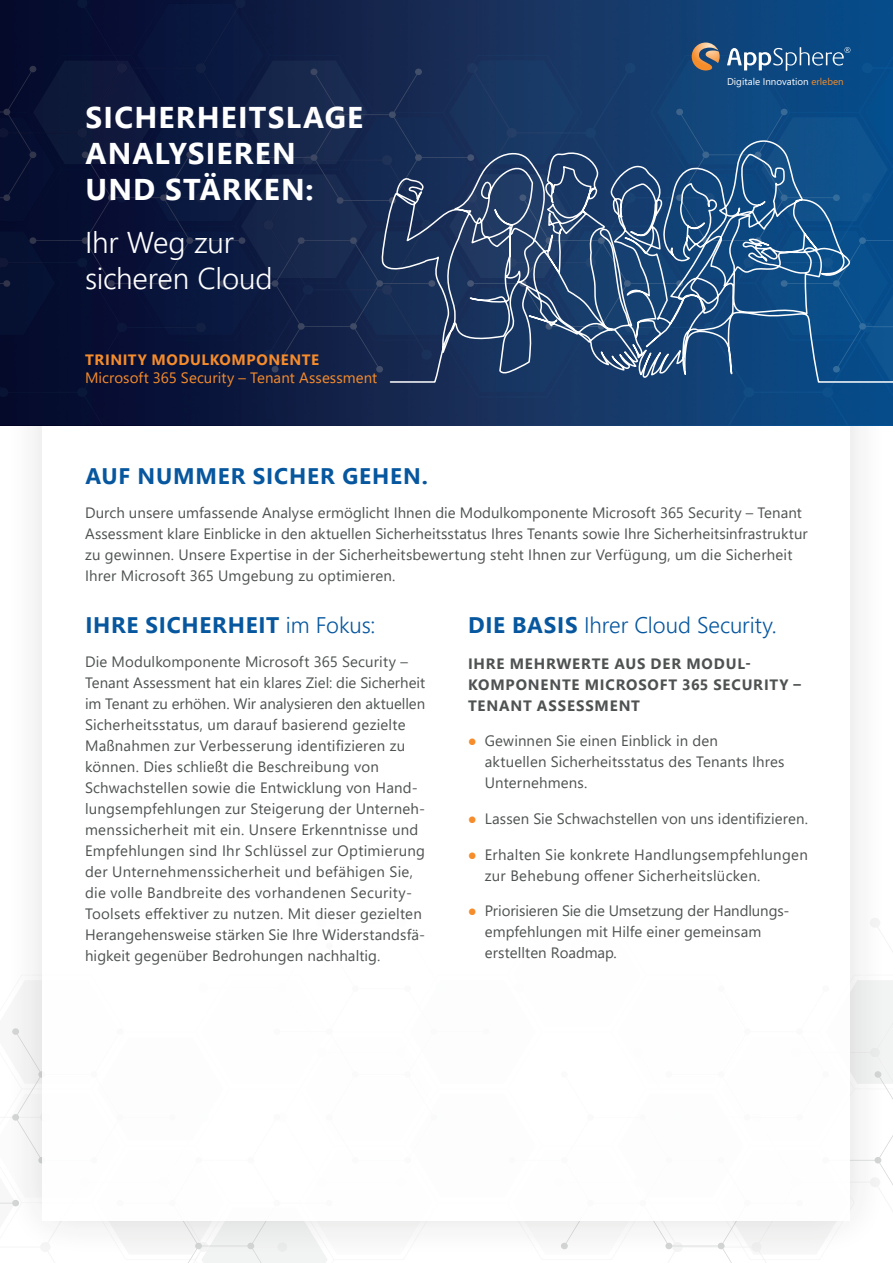
<style>
.page{position:relative;width:893px;height:1263px;background:#fff}
.page>*{position:absolute;margin:0;border:0;box-sizing:border-box;transform-origin:0 0}
.HEADER_Headline{font:700 30px/36px "Segoe UI";letter-spacing:.04em;color:#fff}
.HEADER_Subline{font:300 30px/36px "Segoe UI";letter-spacing:-.01em;color:#fff}
.Header_Blau{font:700 22.5px "Segoe UI";letter-spacing:.035em;color:#07579f}
.Header_Blau-2{font:300 22.5px "Segoe UI";letter-spacing:-.005em;color:#07579f}
.Content_Grau_Light{font:15px/21px "Segoe UI";letter-spacing:.01em;color:#4f5252}
.Content_Grau_Light-2{font:700 15px/21px "Segoe UI";letter-spacing:.055em;color:#4f5252}
.TRINITY_MODUL_WS_Orange_Light{font:15px "Segoe UI";letter-spacing:.005em;color:#f68c2b}
.TRINITY_MODUL_WS_Orange_Bold{font:700 15px "Segoe UI";letter-spacing:.035em;color:#f68c2b}
.t1{font:9.75px "Segoe UI";color:#fff}
.s1{color:#f68d2a}
.s2{font-weight:300}
.s3{font-weight:700}
.s4{color:#f68c2b}
</style>
<div class="page">
<div style="left:0;top:0;width:893px;height:1263px;background:#231f20;opacity:.15"></div>
<div style="left:43px;top:43px;width:807px;height:1177px;background:#fff"></div>
<svg style="left:0;top:0;width:893px;height:425px;background:#0d193f"></svg>
<svg style="left:381px;top:13px;width:512px;height:569px"></svg>
<p class="HEADER_Headline" style="left:86px;top:97px;width:279px">SICHERHEITSLAGE<br>ANALYSIEREN<br>UND STÄRKEN:</p>
<p class="HEADER_Subline" style="left:85px;top:222px;width:189px">Ihr Weg zur sicheren Cloud</p>
<p class="TRINITY_MODUL_WS_Orange_Bold" style="left:85px;top:345px;width:235px">TRINITY MODULKOMPONENTE</p>
<p class="TRINITY_MODUL_WS_Orange_Light" style="left:85px;top:363px;width:294px">Microsoft 365 Security – Tenant Assessment</p>
<p class="t1" style="left:727px;top:72px;width:118px">Digitale Innovation <span class="s1">erleben</span></p>
<p class="Header_Blau" style="left:85px;top:455px;width:344px">AUF NUMMER SICHER GEHEN.</p>
<p class="Content_Grau_Light" style="left:85px;top:501px;width:724px">Durch unsere umfassende Analyse ermöglicht Ihnen die Modulkomponente Microsoft 365 Security – Tenant Assessment klare Einblicke in den aktuellen Sicherheitsstatus Ihres Tenants sowie Ihre Sicherheitsinfrastruktur zu gewinnen. Unsere Expertise in der Sicherheitsbewertung steht Ihnen zur Verfügung, um die Sicherheit Ihrer Microsoft 365 Umgebung zu optimieren.</p>
<p class="Header_Blau" style="left:85px;top:604px;width:291px">IHRE SICHERHEIT <span class="s2">im Fokus:</span></p>
<p class="Content_Grau_Light" style="left:85px;top:650px;width:342px">Die Modulkomponente Microsoft 365 Security – Tenant Assessment hat ein klares Ziel: die Sicherheit im Tenant zu erhöhen. Wir analysieren den aktuellen Sicherheitsstatus, um darauf basierend gezielte Maßnahmen zur Verbesserung identifizieren zu können. Dies schließt die Beschreibung von Schwachstellen sowie die Entwicklung von Hand&shy;lungsempfehlungen zur Steigerung der Unterneh&shy;menssicherheit mit ein. Unsere Erkenntnisse und Empfehlungen sind Ihr Schlüssel zur Optimierung der Unternehmenssicherheit und befähigen Sie, die volle Bandbreite des vorhandenen Security-Toolsets effektiver zu nutzen. Mit dieser gezielten Herangehensweise stärken Sie Ihre Widerstandsfä&shy;higkeit gegenüber Bedrohungen nachhaltig.</p>
<p class="Header_Blau-2" style="left:468px;top:604px;width:310px"><span class="s3">DIE BASIS</span> Ihrer Cloud Security.</p>
<p class="Content_Grau_Light-2" style="left:468px;top:652px;width:335px">IHRE MEHRWERTE AUS DER MODUL-<br>KOMPONENTE MICROSOFT 365 SECURITY –<br>TENANT ASSESSMENT</p>
<p class="Content_Grau_Light" style="left:485px;top:729px;width:301px;text-indent:-17px"><span class="s4">●</span> Gewinnen Sie einen Einblick in den<br>aktuellen Sicherheitsstatus des Tenants Ihres<br>Unternehmens.</p>
<p class="Content_Grau_Light" style="left:468px;top:807px;width:342px"><span class="s4">●</span> Lassen Sie Schwachstellen von uns identifizieren.</p>
<p class="Content_Grau_Light" style="left:485px;top:843px;width:325px;text-indent:-17px"><span class="s4">●</span> Erhalten Sie konkrete Handlungsempfehlungen zur Behebung offener Sicherheitslücken.</p>
<p class="Content_Grau_Light" style="left:485px;top:899px;width:306px;text-indent:-17px"><span class="s4">●</span> Priorisieren Sie die Umsetzung der Handlungs&shy;empfehlungen mit Hilfe einer gemeinsam erstellten Roadmap.</p>
</div>
